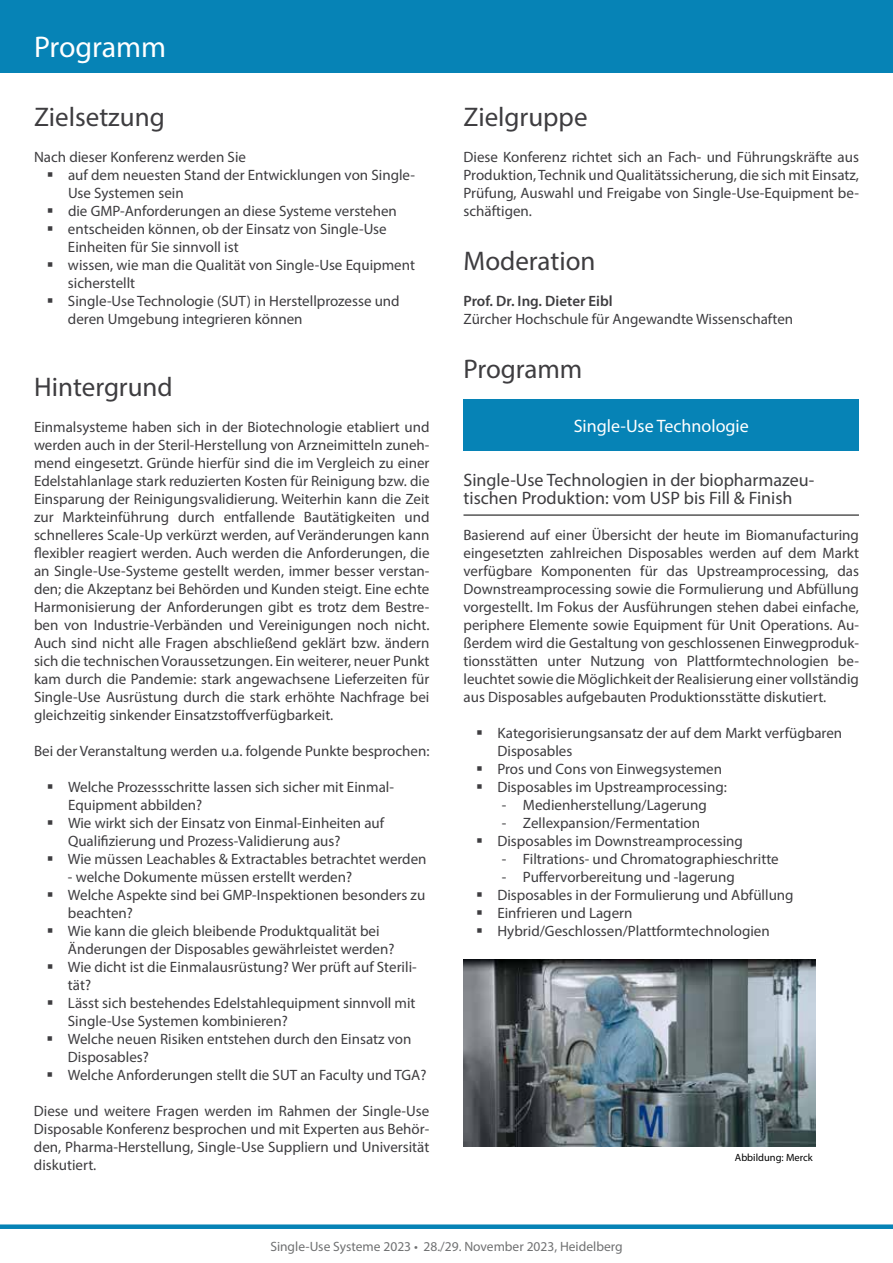
<style>
.page{position:relative;width:893px;height:1263px;background:#fff}
.page>*{position:absolute;margin:0;border:0;box-sizing:border-box;transform-origin:0 0}
.t1{font:30px "Myriad Pro";letter-spacing:-.005em;color:#fff}
.t2{font:27px "Myriad Pro";color:#3e3d40}
.t3{font:18px/18px "Myriad Pro";color:#3e3d40}
.t4{font:18px "Myriad Pro";color:#fff}
.t5{font:15px/18px "Myriad Pro";color:#3e3d40}
.t6{font:600 15px "Myriad Pro";color:#3e3d40}
.t7{font:13.5px "Myriad Pro";color:#707172}
.t8{font:10.5px "Myriad Pro";color:#000}
</style>
<div class="page">
<div style="left:0;top:0;width:893px;height:72px;background:#0683b6"></div>
<div style="left:0;top:1224px;width:893px;height:5px;background:#0683b6"></div>
<hr style="left:463px;top:515px;width:396px;height:1px;background:#000">
<img style="left:463px;top:960px;width:353px;height:186px">
<div style="left:463px;top:400px;width:396px;height:51px;background:#0683b6"></div>
<h1 class="t1" style="left:34px;top:28px;width:134px">Programm</h1>
<h2 class="t2" style="left:34px;top:100px;width:132px">Zielsetzung</h2>
<p class="t5" style="left:68px;top:148px;width:349px;text-indent:-34px">Nach dieser Konferenz werden Sie<br>auf dem neuesten Stand der Entwicklungen von Single-Use Systemen sein<br>die GMP-Anforderungen an diese Systeme verstehen entscheiden können, ob der Einsatz von Single-Use Einheiten für Sie sinnvoll ist<br>wissen, wie man die Qualität von Single-Use Equipment sicherstellt<br>Single-Use Technologie (SUT) in Herstellprozesse und deren Umgebung integrieren können</p>
<h2 class="t2" style="left:34px;top:370px;width:140px">Hintergrund</h2>
<p class="t5" style="left:34px;top:418px;width:397px;text-align:justify">Einmalsysteme haben sich in der Biotechnologie etabliert und werden auch in der Steril-Herstellung von Arzneimitteln zuneh&shy;mend eingesetzt. Gründe hierfür sind die im Vergleich zu einer Edelstahlanlage stark reduzierten Kosten für Reinigung bzw. die Einsparung der Reinigungsvalidierung. Weiterhin kann die Zeit zur Markteinführung durch entfallende Bautätigkeiten und schnelleres Scale-Up verkürzt werden, auf Veränderungen kann flexibler reagiert werden. Auch werden die Anforderungen, die an Single-Use-Systeme gestellt werden, immer besser verstan&shy;den; die Akzeptanz bei Behörden und Kunden steigt. Eine echte Harmonisierung der Anforderungen gibt es trotz dem Bestre&shy;ben von Industrie-Verbänden und Vereinigungen noch nicht.<br>Auch sind nicht alle Fragen abschließend geklärt bzw. ändern sich die technischen Voraussetzungen. Ein weiterer, neuer Punkt kam durch die Pandemie: stark angewachsene Lieferzeiten für Single-Use Ausrüstung durch die stark erhöhte Nachfrage bei gleichzeitig sinkender Einsatzstoffverfügbarkeit.</p>
<p class="t5" style="left:34px;top:742px;width:397px">Bei der Veranstaltung werden u.a. folgende Punkte besprochen:</p>
<p class="t5" style="left:68px;top:778px;width:360px">Welche Prozessschritte lassen sich sicher mit Einmal-Equipment abbilden?<br>Wie wirkt sich der Einsatz von Einmal-Einheiten auf Qualifizierung und Prozess-Validierung aus?<br>Wie müssen Leachables &amp; Extractables betrachtet werden</p>
<p class="t5" style="left:68px;top:868px;width:360px">- welche Dokumente müssen erstellt werden?<br>Welche Aspekte sind bei GMP-Inspektionen besonders zu beachten?<br>Wie kann die gleich bleibende Produktqualität bei Änderungen der Disposables gewährleistet werden?<br>Wie dicht ist die Einmalausrüstung? Wer prüft auf Sterili&shy;tät?<br>Lässt sich bestehendes Edelstahlequipment sinnvoll mit Single-Use Systemen kombinieren?<br>Welche neuen Risiken entstehen durch den Einsatz von Disposables?<br>Welche Anforderungen stellt die SUT an Faculty und TGA?</p>
<p class="t5" style="left:34px;top:1102px;width:397px;text-align:justify">Diese und weitere Fragen werden im Rahmen der Single-Use Disposable Konferenz besprochen und mit Experten aus Behör&shy;den, Pharma-Herstellung, Single-Use Suppliern und Universität diskutiert.</p>
<h2 class="t2" style="left:463px;top:100px;width:126px">Zielgruppe</h2>
<p class="t5" style="left:463px;top:148px;width:397px;text-align:justify">Diese Konferenz richtet sich an Fach- und Führungskräfte aus Produktion, Technik und Qualitätssicherung, die sich mit Einsatz, Prüfung, Auswahl und Freigabe von Single-Use-Equipment be&shy;schäftigen.</p>
<h2 class="t2" style="left:463px;top:244px;width:134px">Moderation</h2>
<p class="t6" style="left:463px;top:291px;width:151px">Prof. Dr. Ing. Dieter Eibl</p>
<p class="t5" style="left:463px;top:310px;width:331px">Zürcher Hochschule für Angewandte Wissenschaften</p>
<h2 class="t2" style="left:463px;top:352px;width:120px">Programm</h2>
<p class="t4" style="left:574px;top:415px;width:177px">Single-Use Technologie</p>
<p class="t3" style="left:463px;top:471px;width:352px">Single-Use Technologien in der biopharmazeu&shy;tischen Produktion: vom USP bis Fill &amp; Finish</p>
<p class="t5" style="left:463px;top:526px;width:397px;text-align:justify">Basierend auf einer Übersicht der heute im Biomanufacturing eingesetzten zahlreichen Disposables werden auf dem Markt verfügbare Komponenten für das Upstreamprocessing, das Downstreamprocessing sowie die Formulierung und Abfüllung vorgestellt. Im Fokus der Ausführungen stehen dabei einfache, periphere Elemente sowie Equipment für Unit Operations. Au&shy;ßerdem wird die Gestaltung von geschlossenen Einwegproduk&shy;tionsstätten unter Nutzung von Plattformtechnologien be&shy;leuchtet sowie die Möglichkeit der Realisierung einer vollständig aus Disposables aufgebauten Produktionsstätte diskutiert.</p>
<p class="t5" style="left:497px;top:724px;width:346px">Kategorisierungsansatz der auf dem Markt verfügbaren Disposables<br>Pros und Cons von Einwegsystemen<br>Disposables im Upstreamprocessing:</p>
<p class="t5" style="left:502px;top:796px;width:207px">- Medienherstellung/Lagerung</p>
<p class="t5" style="left:497px;top:814px;width:247px">- Zellexpansion/Fermentation<br>Disposables im Downstreamprocessing</p>
<p class="t5" style="left:502px;top:850px;width:279px">- Filtrations- und Chromatographieschritte</p>
<p class="t5" style="left:497px;top:868px;width:298px">- Puffervorbereitung und -lagerung Disposables in der Formulierung und Abfüllung Einfrieren und Lagern Hybrid/Geschlossen/Plattformtechnologien</p>
<p class="t8" style="left:735px;top:1151px;width:79px">Abbildung: Merck</p>
<p class="t7" style="left:270px;top:1238px;width:354px">Single-Use Systeme 2023 • 28./29. November 2023, Heidelberg</p>
</div>
